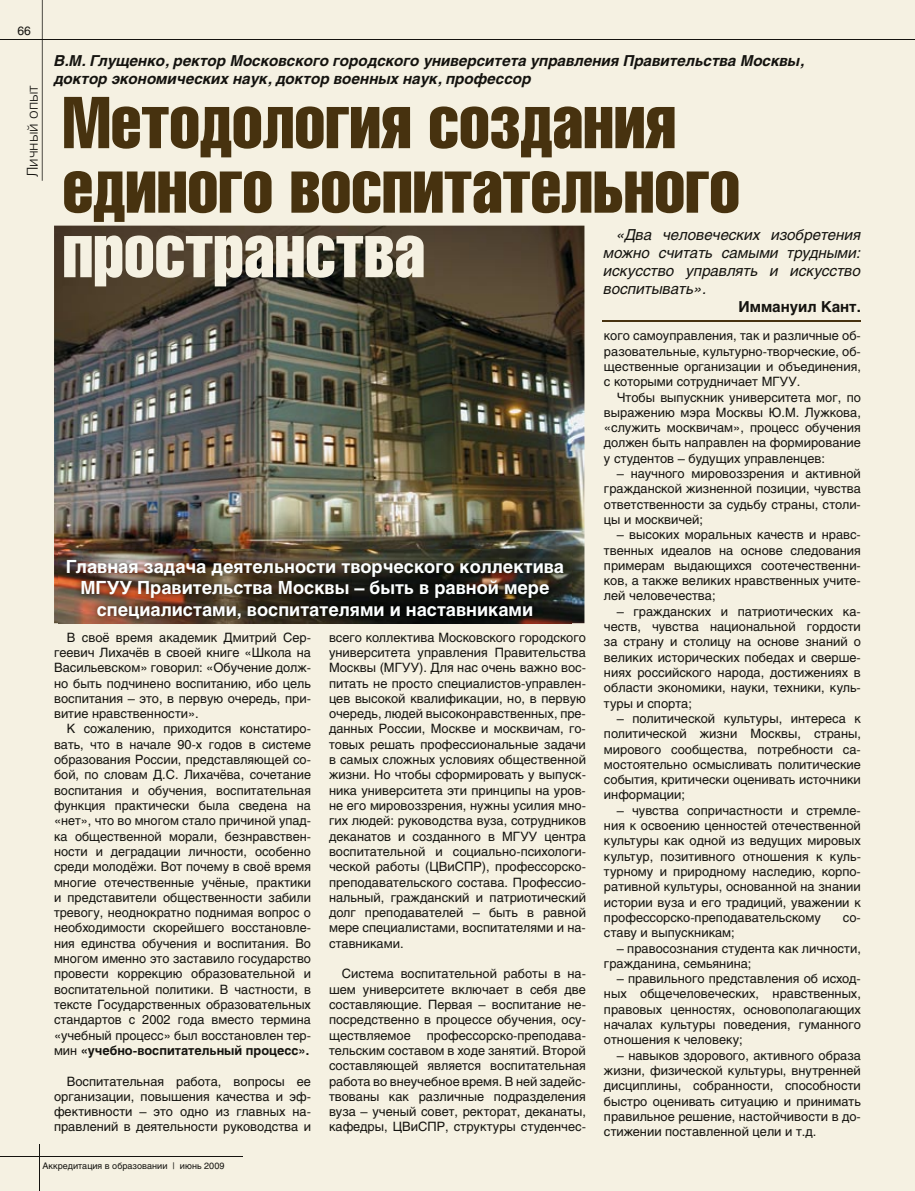
<style>
.page{position:relative;width:915px;height:1191px;background:#fff}
.page>*{position:absolute;margin:0;border:0;box-sizing:border-box;transform-origin:0 0}
.t1{font:72px/64.5px "Helios Compressed";color:#47320f}
.t2{font:72px "Helios Compressed";color:#f5f1e2}
.t3{font:700 18px/21.6px "Helios";color:#fcffff;text-align:center}
.t4{font:italic 700 15px/18px "Helios";color:#14130f}
.t5{font:italic 15px/18px "Helios";color:#14130f;text-align:justify}
.t6{font:700 15px "Helios";color:#14130f}
.t7{font:300 15px "Helios";color:#14130f}
.t8{font:12.75px/15.3px "Helios";color:#14130f;text-align:justify}
.t9{font:12px "Helios";color:#14130f}
.t10{font:9px "Helios";color:#14130f}
.s1{font-weight:700}
</style>
<div class="page">
<div style="left:0;top:0;width:914px;height:1191px;background:#f5f1e2"></div>
<img style="left:54px;top:226px;width:530px;height:397px">
<img style="left:58px;top:549px;width:513px;height:75px">
<hr style="left:602px;top:320px;width:258px;height:2px;background:#47320f">
<hr style="left:0;top:1156px;width:242px;height:1px;background:#14130f">
<hr style="left:39px;top:1144px;width:1px;height:47px;background:#14130f">
<hr style="left:0;top:39px;width:914px;height:1px;background:#14130f">
<hr style="left:42px;top:0;width:1px;height:181px;background:#14130f">
<p class="t9" style="left:17px;top:24px;width:15px">66</p>
<p class="t7" style="left:24px;top:177px;width:94px;rotate:-90deg">Личный опыт</p>
<p class="t4" style="left:54px;top:51px;width:751px">В.М. Глущенко, ректор Московского городского университета управления Правительства Москвы, доктор экономических наук, доктор военных наук, профессор</p>
<h1 class="t1" style="left:63px;top:88px;width:678px">Методология создания единого воспитательного</h1>
<h1 class="t2" style="left:63px;top:209px;width:364px">пространства</h1>
<p class="t5" style="left:603px;top:225px;width:259px;text-indent:13px">«Два человеческих изобретения можно считать самыми трудными: искусство управлять и искусство воспитывать».</p>
<p class="t6" style="left:738px;top:298px;width:124px">Иммануил Кант.</p>
<h2 class="t3" style="left:66px;top:555px;width:499px">Главная задача деятельности творческого коллектива<br>МГУУ Правительства Москвы – быть в равной мере специалистами, воспитателями и наставниками</h2>
<p class="t8" style="left:54px;top:629px;width:258px;text-indent:13px">В своё время академик Дмитрий Сер&shy;геевич Лихачёв в своей книге «Школа на Васильевском» говорил: «Обучение долж&shy;но быть подчинено воспитанию, ибо цель воспитания – это, в первую очередь, при&shy;витие нравственности».</p>
<p class="t8" style="left:54px;top:721px;width:258px;text-indent:13px">К сожалению, приходится констатиро&shy;вать, что в начале 90-х годов в системе образования России, представляющей со&shy;бой, по словам Д.С. Лихачёва, сочетание воспитания и обучения, воспитательная функция практически была сведена на «нет», что во многом стало причиной упад&shy;ка общественной морали, безнравствен&shy;ности и деградации личности, особенно среди молодёжи. Вот почему в своё время многие отечественные учёные, практики и представители общественности забили тревогу, неоднократно поднимая вопрос о необходимости скорейшего восстановле&shy;ния единства обучения и воспитания. Во многом именно это заставило государство провести коррекцию образовательной и воспитательной политики. В частности, в тексте Государственных образовательных стандартов с 2002 года вместо термина «учебный процесс» был восстановлен тер&shy;мин <span class="s1">«учебно-воспитательный процесс».</span></p>
<p class="t8" style="left:54px;top:1073px;width:258px;text-indent:13px">Воспитательная работа, вопросы ее организации, повышения качества и эф&shy;фективности – это одно из главных на&shy;правлений в деятельности руководства и</p>
<p class="t8" style="left:329px;top:629px;width:258px">всего коллектива Московского городского университета управления Правительства Москвы (МГУУ). Для нас очень важно вос&shy;питать не просто специалистов-управлен&shy;цев высокой квалификации, но, в первую очередь, людей высоконравственных, пре&shy;данных России, Москве и москвичам, го&shy;товых решать профессиональные задачи в самых сложных условиях общественной жизни. Но чтобы сформировать у выпуск&shy;ника университета эти принципы на уров&shy;не его мировоззрения, нужны усилия мно&shy;гих людей: руководства вуза, сотрудников деканатов и созданного в МГУУ центра воспитательной и социально-психологи&shy;ческой работы (ЦВиСПР), профессорско&shy;преподавательского состава. Профессио&shy;нальный, гражданский и патриотический долг преподавателей – быть в равной мере специалистами, воспитателями и на&shy;ставниками.</p>
<p class="t8" style="left:329px;top:966px;width:258px;text-indent:13px">Система воспитательной работы в на&shy;шем университете включает в себя две составляющие. Первая – воспитание не&shy;посредственно в процессе обучения, осу&shy;ществляемое</p>
<p class="t8" style="left:329px;top:1027px;width:258px;text-indent:98px">профессорско-преподава&shy;тельским составом в ходе занятий. Второй составляющей является воспитательная работа во внеучебное время. В ней задейс&shy;твованы как различные подразделения вуза – ученый совет, ректорат, деканаты, кафедры, ЦВиСПР, структуры студенчес-</p>
<p class="t8" style="left:603px;top:328px;width:258px">кого самоуправления, так и различные об&shy;разовательные, культурно-творческие, об&shy;щественные организации и объединения, с которыми сотрудничает МГУУ.</p>
<p class="t8" style="left:603px;top:389px;width:258px;text-indent:13px">Чтобы выпускник университета мог, по выражению мэра Москвы Ю.М. Лужкова, «служить москвичам», процесс обучения должен быть направлен на формирование у студентов – будущих управленцев:</p>
<p class="t8" style="left:603px;top:466px;width:258px;text-indent:13px">– научного мировоззрения и активной гражданской жизненной позиции, чувства ответственности за судьбу страны, столи&shy;цы и москвичей;</p>
<p class="t8" style="left:603px;top:527px;width:258px;text-indent:13px">– высоких моральных качеств и нравс&shy;твенных идеалов на основе следования примерам выдающихся соотечественни&shy;ков, а также великих нравственных учите&shy;лей человечества;</p>
<p class="t8" style="left:603px;top:603px;width:258px;text-indent:13px">– гражданских и патриотических ка&shy;честв, чувства национальной гордости за страну и столицу на основе знаний о великих исторических победах и сверше&shy;ниях российского народа, достижениях в области экономики, науки, техники, куль&shy;туры и спорта;</p>
<p class="t8" style="left:603px;top:710px;width:258px;text-indent:13px">– политической культуры, интереса к политической жизни Москвы, страны, мирового сообщества, потребности са&shy;мостоятельно осмысливать политические события, критически оценивать источники информации;</p>
<p class="t8" style="left:603px;top:802px;width:258px;text-indent:13px">– чувства сопричастности и стремле&shy;ния к освоению ценностей отечественной культуры как одной из ведущих мировых культур, позитивного отношения к куль&shy;турному и природному наследию, корпо&shy;ративной культуры, основанной на знании истории вуза и его традиций, уважении к профессорско-преподавательскому</p>
<p class="t8" style="left:842px;top:909px;width:19px">со-</p>
<p class="t8" style="left:603px;top:925px;width:132px">ставу и выпускникам;</p>
<p class="t8" style="left:603px;top:940px;width:258px;text-indent:13px">– правосознания студента как личности, гражданина, семьянина;</p>
<p class="t8" style="left:603px;top:970px;width:258px;text-indent:13px">– правильного представления об исход&shy;ных общечеловеческих, нравственных, правовых ценностях, основополагающих началах культуры поведения, гуманного отношения к человеку;</p>
<p class="t8" style="left:603px;top:1047px;width:258px;text-indent:13px">– навыков здорового, активного образа жизни, физической культуры, внутренней дисциплины, собранности, способности быстро оценивать ситуацию и принимать правильное решение, настойчивости в до&shy;стижении поставленной цели и т.д.</p>
<p class="t10" style="left:43px;top:1160px;width:183px">Аккредитация в образовании | июнь 2009</p>
</div>
